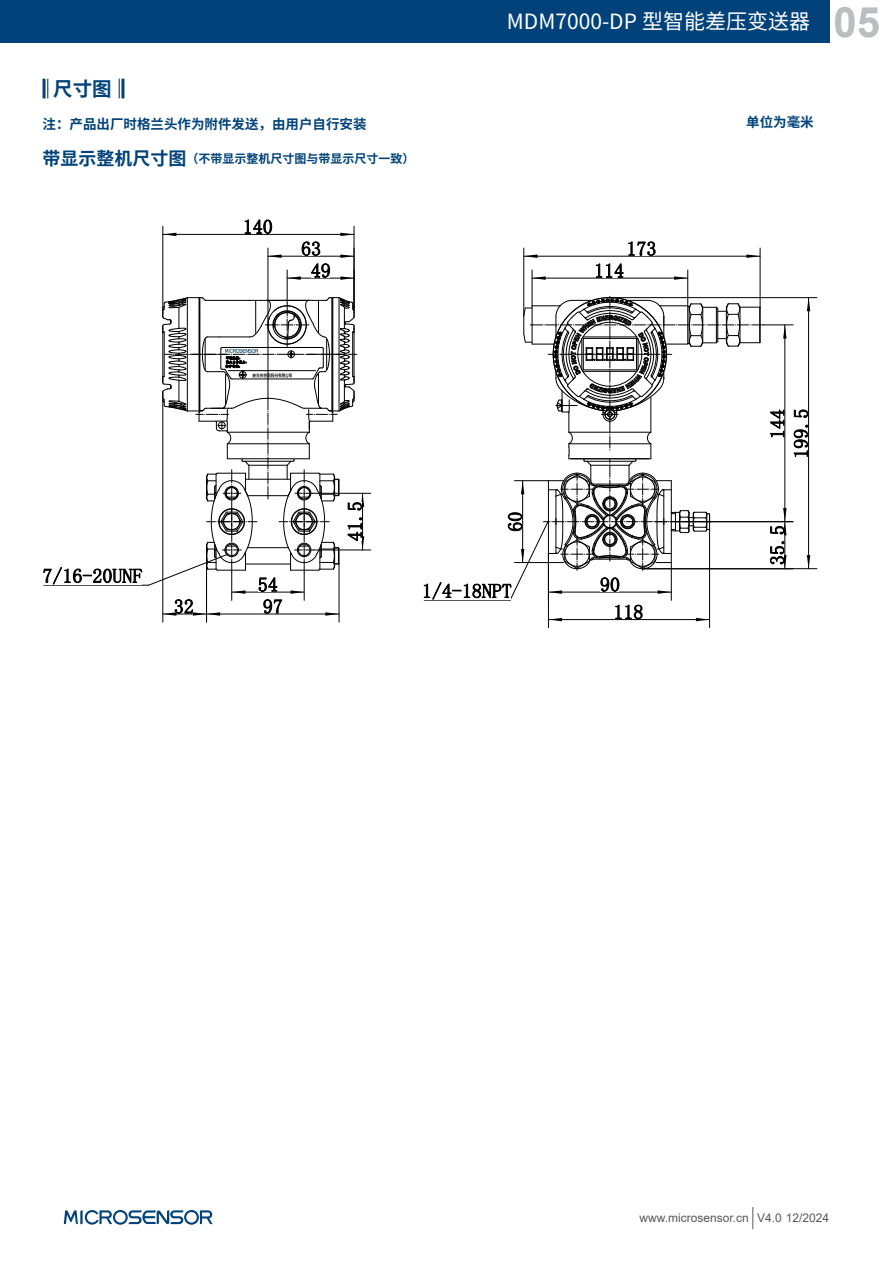
<style>
.page{position:relative;width:893px;height:1263px;background:#fff}
.page>*{position:absolute;margin:0;border:0;box-sizing:border-box;transform-origin:0 0}
.t1{font:21px "Source Han Sans CN";color:#fff}
.t2{font:700 19.5px "Source Han Sans CN";color:#004279}
.t3{font:700 13.5px "Source Han Sans CN";color:#004279}
.t4{font:12px "Arial";color:#57585a}
.t5{font:700 12px "Source Han Sans CN";color:#004279}
.s1{font-family:"Arial";font-weight:700;font-size:42px;color:#bcbdc0}
.s2{font-size:18px}
</style>
<div class="page">
<svg style="left:64px;top:1210px;width:149px;height:15px"></svg>
<div style="left:0;top:0;width:829px;height:42px;background:#004279"></div>
<svg style="left:752px;top:1207px;width:1px;height:22px"></svg>
<hr style="left:43px;top:79px;width:3px;height:19px;background:#004279">
<svg style="left:47px;top:79px;width:1px;height:19px"></svg>
<hr style="left:121px;top:79px;width:3px;height:19px;background:#004279">
<svg style="left:119px;top:79px;width:1px;height:19px"></svg>
<hr style="left:532px;top:278px;width:156px;height:1px;background:#000">
<svg style="left:674px;top:276px;width:13px;height:4px"></svg>
<svg style="left:533px;top:276px;width:13px;height:4px"></svg>
<hr style="left:687px;top:270px;width:1px;height:36px;background:#000">
<hr style="left:532px;top:270px;width:1px;height:36px;background:#000">
<svg style="left:596px;top:264px;width:27px;height:13px"></svg>
<hr style="left:524px;top:256px;width:236px;height:1px;background:#000">
<svg style="left:524px;top:254px;width:13px;height:4px"></svg>
<svg style="left:746px;top:254px;width:14px;height:4px"></svg>
<hr style="left:523px;top:248px;width:1px;height:68px;background:#000">
<hr style="left:760px;top:248px;width:1px;height:60px;background:#000">
<svg style="left:629px;top:242px;width:26px;height:14px"></svg>
<hr style="left:610px;top:297px;width:207px;height:1px;background:#000">
<hr style="left:642px;top:568px;width:175px;height:1px;background:#000">
<hr style="left:313px;top:550px;width:58px;height:1px;background:#000">
<hr style="left:313px;top:493px;width:58px;height:1px;background:#000">
<hr style="left:268px;top:256px;width:86px;height:1px;background:#000">
<svg style="left:269px;top:254px;width:13px;height:4px"></svg>
<svg style="left:340px;top:254px;width:14px;height:4px"></svg>
<hr style="left:268px;top:248px;width:1px;height:150px;background:#000">
<svg style="left:302px;top:242px;width:18px;height:14px"></svg>
<hr style="left:163px;top:234px;width:191px;height:1px;background:#000">
<svg style="left:340px;top:233px;width:14px;height:3px"></svg>
<svg style="left:164px;top:233px;width:12px;height:3px"></svg>
<hr style="left:354px;top:226px;width:1px;height:82px;background:#000">
<hr style="left:163px;top:226px;width:1px;height:82px;background:#000">
<svg style="left:245px;top:220px;width:27px;height:14px"></svg>
<hr style="left:287px;top:278px;width:67px;height:1px;background:#000">
<svg style="left:288px;top:276px;width:13px;height:4px"></svg>
<svg style="left:340px;top:276px;width:14px;height:4px"></svg>
<hr style="left:287px;top:270px;width:1px;height:33px;background:#000">
<svg style="left:311px;top:264px;width:19px;height:13px"></svg>
<hr style="left:163px;top:400px;width:1px;height:222px;background:#000">
<hr style="left:206px;top:567px;width:1px;height:55px;background:#000">
<hr style="left:339px;top:563px;width:1px;height:59px;background:#000">
<hr style="left:44px;top:585px;width:105px;height:1px;background:#000">
<svg style="left:44px;top:567px;width:98px;height:17px"></svg>
<svg style="left:148px;top:296px;width:216px;height:320px"></svg>
<hr style="left:548px;top:553px;width:1px;height:75px;background:#000">
<hr style="left:709px;top:529px;width:1px;height:99px;background:#000">
<svg style="left:424px;top:296px;width:386px;height:325px"></svg>
<h1 class="t1" style="left:507px;top:10px;width:375px">MDM7000-DP 型智能差压变送器 <span class="s1">05</span></h1>
<p class="t2" style="left:53px;top:78px;width:60px">尺寸图</p>
<p class="t3" style="left:43px;top:116px;width:325px">注：产品出厂时格兰头作为附件发送，由用户自行安装</p>
<p class="t3" style="left:746px;top:114px;width:69px">单位为毫米</p>
<p class="t5" style="left:43px;top:152px;width:373px"><span class="s2">带显示整机尺寸图</span>（不带显示整机尺寸图与带显示尺寸一致）</p>
<p class="t4" style="left:640px;top:1210px;width:191px">www.microsensor.cn V4.0 12/2024</p>
</div>
